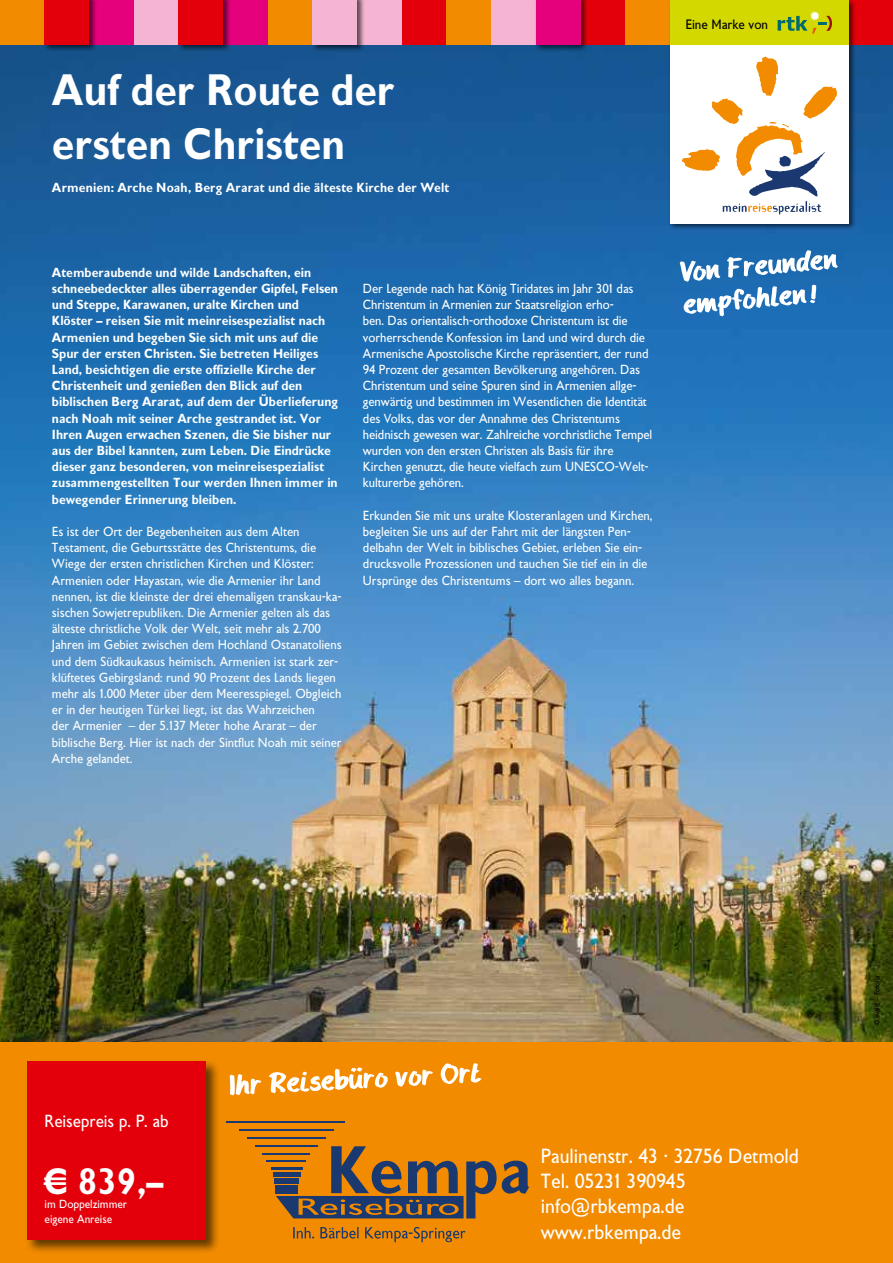
<style>
.page{position:relative;width:893px;height:1263px;background:#fff}
.page>*{position:absolute;margin:0;border:0;box-sizing:border-box;transform-origin:0 0}
.t1{font:45px/54px "Reisespezial Zwo";color:#fff}
.t2{font:37.5px "Reisespezial Zwo";color:#fff}
.t3{font:21px/25.2px "Reisespezial Eins";color:#fff}
.t4{font:18px "Reisespezial Eins";color:#fff}
.t5{font:13.95px "Reisespezial Eins";color:#000}
.t6{font:13.5px/16.2px "Reisespezial Eins";color:#fff}
.t7{font:13.5px/16.2px "Reisespezial Zwo";color:#fff}
.t8{font:12px/14.4px "Reisespezial Eins";color:#fff}
.t9{font:7.5px "Reisespezial Eins";color:#000}
</style>
<div class="page">
<img style="left:0;top:45px;width:893px;height:998px">
<div style="left:0;top:1043px;width:893px;height:220px;background:#f28b00"></div>
<div style="left:0;top:0;width:45px;height:45px;background:#f28b00"></div>
<div style="left:89px;top:0;width:45px;height:45px;background:#e5007c"></div>
<div style="left:134px;top:0;width:45px;height:45px;background:#f5b4d2"></div>
<div style="left:223px;top:0;width:45px;height:45px;background:#e5007c"></div>
<div style="left:268px;top:0;width:45px;height:45px;background:#f28b00"></div>
<div style="left:357px;top:0;width:45px;height:45px;background:#f5b4d2"></div>
<div style="left:402px;top:0;width:44px;height:45px;background:#e3000b"></div>
<div style="left:446px;top:0;width:45px;height:45px;background:#f28b00"></div>
<div style="left:491px;top:0;width:45px;height:45px;background:#f5b4d2"></div>
<div style="left:580px;top:0;width:45px;height:45px;background:#e3000b"></div>
<div style="left:625px;top:0;width:45px;height:45px;background:#f28b00"></div>
<div style="left:848px;top:0;width:45px;height:45px;background:#e3000b"></div>
<div style="left:43px;top:0;width:54px;height:52px;background:#000;opacity:.6"></div>
<div style="left:45px;top:0;width:44px;height:45px;background:#e3000b"></div>
<div style="left:177px;top:0;width:54px;height:52px;background:#000;opacity:.6"></div>
<div style="left:179px;top:0;width:44px;height:45px;background:#e3000b"></div>
<div style="left:311px;top:0;width:54px;height:52px;background:#000;opacity:.6"></div>
<div style="left:313px;top:0;width:44px;height:45px;background:#f5b4d2"></div>
<div style="left:534px;top:0;width:54px;height:52px;background:#000;opacity:.6"></div>
<div style="left:536px;top:0;width:44px;height:45px;background:#e5007c"></div>
<div style="left:668px;top:0;width:188px;height:231px;background:#000;opacity:.6"></div>
<div style="left:670px;top:0;width:178px;height:223px;background:#fff"></div>
<div style="left:670px;top:0;width:178px;height:45px;background:#d3d800"></div>
<svg style="left:778px;top:11px;width:54px;height:23px"></svg>
<div style="left:25px;top:1059px;width:195px;height:195px;background:#000;opacity:.6"></div>
<div style="left:28px;top:1061px;width:178px;height:179px;background:#e3000b"></div>
<svg style="left:230px;top:1063px;width:251px;height:32px"></svg>
<svg style="left:680px;top:250px;width:158px;height:66px"></svg>
<svg style="left:293px;top:1227px;width:172px;height:15px"></svg>
<svg style="left:276px;top:1146px;width:253px;height:72px"></svg>
<div style="left:443px;top:1205px;width:12px;height:8px;background:#193970;border-radius:50%"></div>
<hr style="left:227px;top:1121px;width:118px;height:2px;background:#193970">
<hr style="left:239px;top:1129px;width:95px;height:2px;background:#193970">
<hr style="left:247px;top:1137px;width:79px;height:1px;background:#193970">
<hr style="left:255px;top:1145px;width:63px;height:1px;background:#193970">
<hr style="left:262px;top:1153px;width:48px;height:1px;background:#193970">
<hr style="left:267px;top:1161px;width:39px;height:1px;background:#193970">
<hr style="left:271px;top:1167px;width:31px;height:2px;background:#193970">
<div style="left:273px;top:1172px;width:27px;height:5px;background:#193970"></div>
<div style="left:274px;top:1178px;width:25px;height:6px;background:#193970"></div>
<div style="left:275px;top:1185px;width:23px;height:8px;background:#193970"></div>
<svg style="left:682px;top:57px;width:155px;height:157px"></svg>
<h1 class="t1" style="left:52px;top:63px;width:345px">Auf der Route der ersten Christen</h1>
<p class="t7" style="left:52px;top:179px;width:399px">Armenien: Arche Noah, Berg Ararat und die älteste Kirche der Welt</p>
<p class="t7" style="left:52px;top:264px;width:288px">Atemberaubende und wilde Landschaften, ein schneebedeckter alles überragender Gipfel, Felsen und Steppe, Karawanen, uralte Kirchen und Klöster – reisen Sie mit meinreisespezialist nach Armenien und begeben Sie sich mit uns auf die Spur der ersten Christen. Sie betreten Heiliges Land, besichtigen die erste offizielle Kirche der Christenheit und genießen den Blick auf den biblischen Berg Ararat, auf dem der Überlieferung nach Noah mit seiner Arche gestrandet ist. Vor Ihren Augen erwachen Szenen, die Sie bisher nur aus der Bibel kannten, zum Leben. Die Eindrücke dieser ganz besonderen, von meinreisespezialist zusammengestellten Tour werden Ihnen immer in bewegender Erinnerung bleiben.</p>
<p class="t6" style="left:52px;top:523px;width:291px">Es ist der Ort der Begebenheiten aus dem Alten Testament, die Geburtsstätte des Christentums, die Wiege der ersten christlichen Kirchen und Klöster:<br>Armenien oder Hayastan, wie die Armenier ihr Land nennen, ist die kleinste der drei ehemaligen transkau-ka&shy;sischen Sowjetrepubliken. Die Armenier gelten als das älteste christliche Volk der Welt, seit mehr als 2.700<br>Jahren im Gebiet zwischen dem Hochland Ostanatoliens und dem Südkaukasus heimisch. Armenien ist stark zer&shy;klüftetes Gebirgsland: rund 90 Prozent des Lands liegen mehr als 1.000 Meter über dem Meeresspiegel. Obgleich er in der heutigen Türkei liegt, ist das Wahrzeichen<br>der Armenier – der 5.137 Meter hohe Ararat – der biblische Berg. Hier ist nach der Sintflut Noah mit seiner Arche gelandet.</p>
<p class="t6" style="left:363px;top:280px;width:291px">Der Legende nach hat König Tiridates im Jahr 301 das Christentum in Armenien zur Staatsreligion erho-<br>ben. Das orientalisch-orthodoxe Christentum ist die vorherrschende Konfession im Land und wird durch die Armenische Apostolische Kirche repräsentiert, der rund 94 Prozent der gesamten Bevölkerung angehören. Das Christentum und seine Spuren sind in Armenien allge&shy;genwärtig und bestimmen im Wesentlichen die Identität des Volks, das vor der Annahme des Christentums heidnisch gewesen war. Zahlreiche vorchristliche Tempel wurden von den ersten Christen als Basis für ihre Kirchen genutzt, die heute vielfach zum UNESCO-Welt&shy;kulturerbe gehören.</p>
<p class="t6" style="left:363px;top:507px;width:291px">Erkunden Sie mit uns uralte Klosteranlagen und Kirchen, begleiten Sie uns auf der Fahrt mit der längsten Pen&shy;delbahn der Welt in biblisches Gebiet, erleben Sie ein&shy;drucksvolle Prozessionen und tauchen Sie tief ein in die Ursprünge des Christentums – dort wo alles begann.</p>
<p class="t5" style="left:685px;top:16px;width:84px">Eine Marke von</p>
<h3 class="t4" style="left:45px;top:1111px;width:125px">Reisepreis p. P. ab</h3>
<h2 class="t2" style="left:45px;top:1159px;width:120px">€ 839,–</h2>
<p class="t8" style="left:45px;top:1197px;width:84px">im Doppelzimmer eigene Anreise</p>
<h3 class="t3" style="left:541px;top:1143px;width:260px">Paulinenstr. 43 · 32756 Detmold<br>Tel. 05231 390945 info@rbkempa.de www.rbkempa.de</h3>
<p class="t9" style="left:873px;top:1025px;width:51px;rotate:-90deg">© evaliz – Fotolia</p>
</div>
